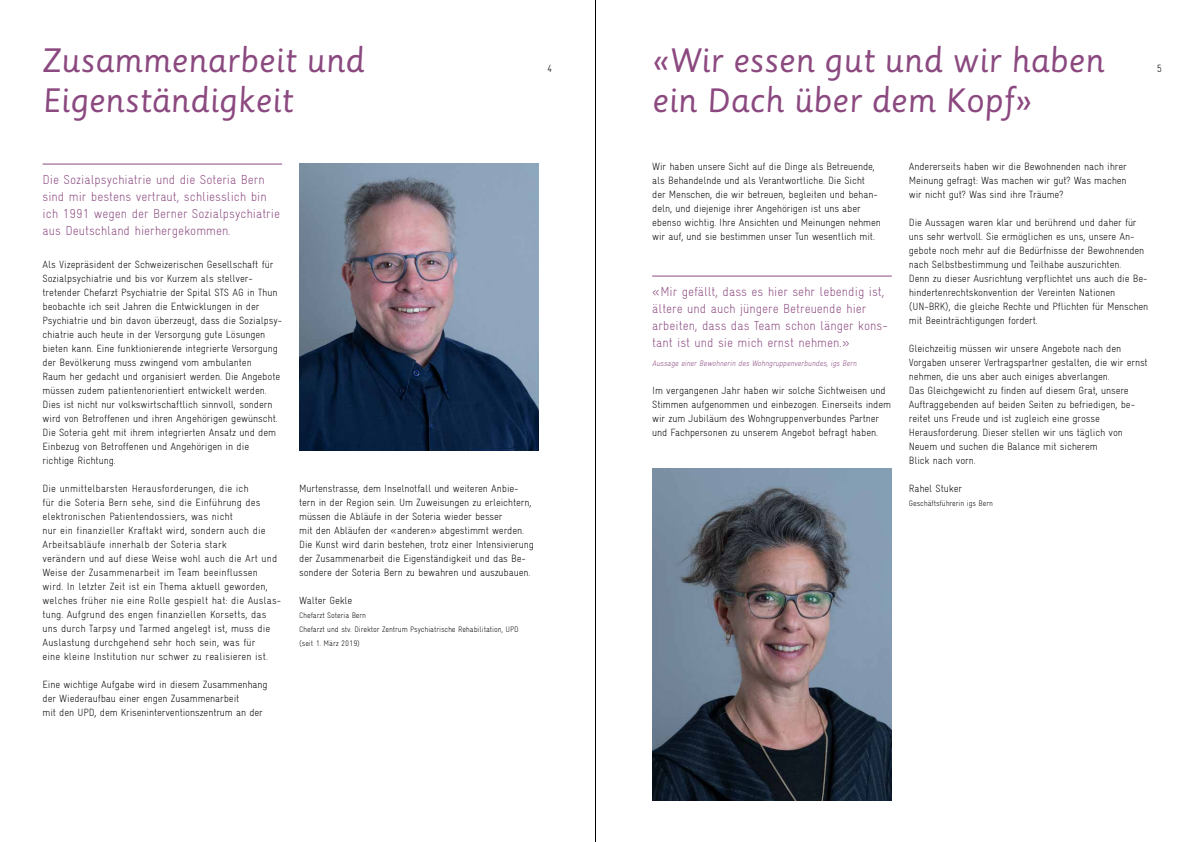
<style>
.page{position:relative;width:1191px;height:842px;background:#fff}
.page>*{position:absolute;margin:0;border:0;box-sizing:border-box;transform-origin:0 0}
.t1{font:33px/40px "Sassoon Primary";color:#8b4980}
.t2{font:300 condensed 13px/17px "Gravur";color:#8b4980}
.t3{font:300 condensed 10.5px/14px "Gravur";letter-spacing:-.01em;color:#000}
.t4{font:300 condensed 10.5px/14px "Gravur";letter-spacing:.01em;color:#000}
.t5{font:300 condensed 8px/14px "Gravur";letter-spacing:-.01em;color:#000}
.t6{font:italic 300 condensed 8px "Gravur";color:#8b4980}
</style>
<div class="page">
<hr style="left:43px;top:164px;width:239px;height:1px;background:#8b4980">
<img style="left:299px;top:164px;width:240px;height:286px">
<img style="left:652px;top:468px;width:239px;height:332px">
<hr style="left:652px;top:276px;width:239px;height:1px;background:#8b4980">
<hr style="left:595px;top:0;width:1px;height:842px;background:#000">
<h1 class="t1" style="left:43px;top:41px;width:324px">Zusammenarbeit und</h1>
<h1 class="t1" style="left:43px;top:81px;width:252px">Eigenständigkeit</h1>
<h1 class="t1" style="left:652px;top:41px;width:454px">«Wir essen gut und wir haben ein Dach über dem Kopf»</h1>
<p class="t3" style="left:547px;top:62px;width:7px">4</p>
<p class="t3" style="left:1157px;top:62px;width:7px">5</p>
<p class="t2" style="left:43px;top:171px;width:239px">Die Sozialpsychiatrie und die Soteria Bern sind mir bestens vertraut, schliesslich bin ich 1991 wegen der Berner Sozialpsychiatrie aus Deutschland hierhergekommen.</p>
<p class="t3" style="left:43px;top:258px;width:240px">Als Vizepräsident der Schweizerischen Gesellschaft für Sozialpsychiatrie und bis vor Kurzem als stellver&shy;tretender Chefarzt Psychiatrie der Spital STS AG in Thun beobachte ich seit Jahren die Entwicklungen in der Psychiatrie und bin davon überzeugt, dass die Sozialpsy&shy;chiatrie auch heute in der Versorgung gute Lösungen bieten kann. Eine funktionierende integrierte Versorgung der Bevölkerung muss zwingend vom ambulanten<br>Raum her gedacht und organisiert werden. Die Angebote müssen zudem patientenorientiert entwickelt werden.<br>Dies ist nicht nur volkswirtschaftlich sinnvoll, sondern wird von Betroffenen und ihren Angehörigen gewünscht.<br>Die Soteria geht mit ihrem integrierten Ansatz und dem Einbezug von Betroffenen und Angehörigen in die richtige Richtung.</p>
<p class="t4" style="left:43px;top:481px;width:240px">Die unmittelbarsten Herausforderungen, die ich<br>für die Soteria Bern sehe, sind die Einführung des elektronischen Patientendossiers, was nicht<br>nur ein finanzieller Kraftakt wird, sondern auch die Arbeitsabläufe innerhalb der Soteria stark<br>verändern und auf diese Weise wohl auch die Art und Weise der Zusammenarbeit im Team beeinflussen wird. In letzter Zeit ist ein Thema aktuell geworden, welches früher nie eine Rolle gespielt hat: die Auslas&shy;tung. Aufgrund des engen finanziellen Korsetts, das uns durch Tarpsy und Tarmed angelegt ist, muss die Auslastung durchgehend sehr hoch sein, was für<br>eine kleine Institution nur schwer zu realisieren ist.</p>
<p class="t3" style="left:43px;top:677px;width:227px">Eine wichtige Aufgabe wird in diesem Zusammenhang der Wiederaufbau einer engen Zusammenarbeit<br>mit den UPD, dem Kriseninterventionszentrum an der</p>
<p class="t3" style="left:299px;top:481px;width:236px">Murtenstrasse, dem Inselnotfall und weiteren Anbie&shy;tern in der Region sein. Um Zuweisungen zu erleichtern, müssen die Abläufe in der Soteria wieder besser<br>mit den Abläufen der «anderen» abgestimmt werden.<br>Die Kunst wird darin bestehen, trotz einer Intensivierung der Zusammenarbeit die Eigenständigkeit und das Be&shy;sondere der Soteria Bern zu bewahren und auszubauen.</p>
<p class="t3" style="left:299px;top:593px;width:55px">Walter Gekle</p>
<p class="t5" style="left:299px;top:608px;width:221px">Chefarzt Soteria Bern<br>Chefarzt und stv. Direktor Zentrum Psychiatrische Rehabilitation, UPD (seit 1. März 2019)</p>
<p class="t3" style="left:652px;top:160px;width:230px">Wir haben unsere Sicht auf die Dinge als Betreuende, als Behandelnde und als Verantwortliche. Die Sicht der Menschen, die wir betreuen, begleiten und behan&shy;deln, und diejenige ihrer Angehörigen ist uns aber ebenso wichtig. Ihre Ansichten und Meinungen nehmen wir auf, und sie bestimmen unser Tun wesentlich mit.</p>
<p class="t2" style="left:652px;top:283px;width:237px">«Mir gefällt, dass es hier sehr lebendig ist, ältere und auch jüngere Betreuende hier arbeiten, dass das Team schon länger kons&shy;tant ist und sie mich ernst nehmen.»</p>
<p class="t6" style="left:652px;top:359px;width:208px">Aussage einer Bewohnerin des Wohngruppenverbundes, igs Bern</p>
<p class="t3" style="left:652px;top:384px;width:240px">Im vergangenen Jahr haben wir solche Sichtweisen und Stimmen aufgenommen und einbezogen. Einerseits indem wir zum Jubiläum des Wohngruppenverbundes Partner und Fachpersonen zu unserem Angebot befragt haben.</p>
<p class="t3" style="left:909px;top:160px;width:219px;text-align:justify">Andererseits haben wir die Bewohnenden nach ihrer Meinung gefragt: Was machen wir gut? Was machen wir nicht gut? Was sind ihre Träume?</p>
<p class="t3" style="left:909px;top:216px;width:241px">Die Aussagen waren klar und berührend und daher für uns sehr wertvoll. Sie ermöglichen es uns, unsere An&shy;gebote noch mehr auf die Bedürfnisse der Bewohnenden nach Selbstbestimmung und Teilhabe auszurichten.<br>Denn zu dieser Ausrichtung verpflichtet uns auch die Be&shy;hindertenrechtskonvention der Vereinten Nationen (UN-BRK), die gleiche Rechte und Pflichten für Menschen mit Beeinträchtigungen fordert.</p>
<p class="t3" style="left:909px;top:342px;width:240px">Gleichzeitig müssen wir unsere Angebote nach den Vorgaben unserer Vertragspartner gestalten, die wir ernst nehmen, die uns aber auch einiges abverlangen.<br>Das Gleichgewicht zu finden auf diesem Grat, unsere Auftraggebenden auf beiden Seiten zu befriedigen, be&shy;reitet uns Freude und ist zugleich eine grosse Herausforderung. Dieser stellen wir uns täglich von Neuem und suchen die Balance mit sicherem<br>Blick nach vorn.</p>
<p class="t3" style="left:909px;top:481px;width:55px">Rahel Stuker</p>
<p class="t5" style="left:909px;top:496px;width:86px">Geschäftsführerin igs Bern</p>
</div>
